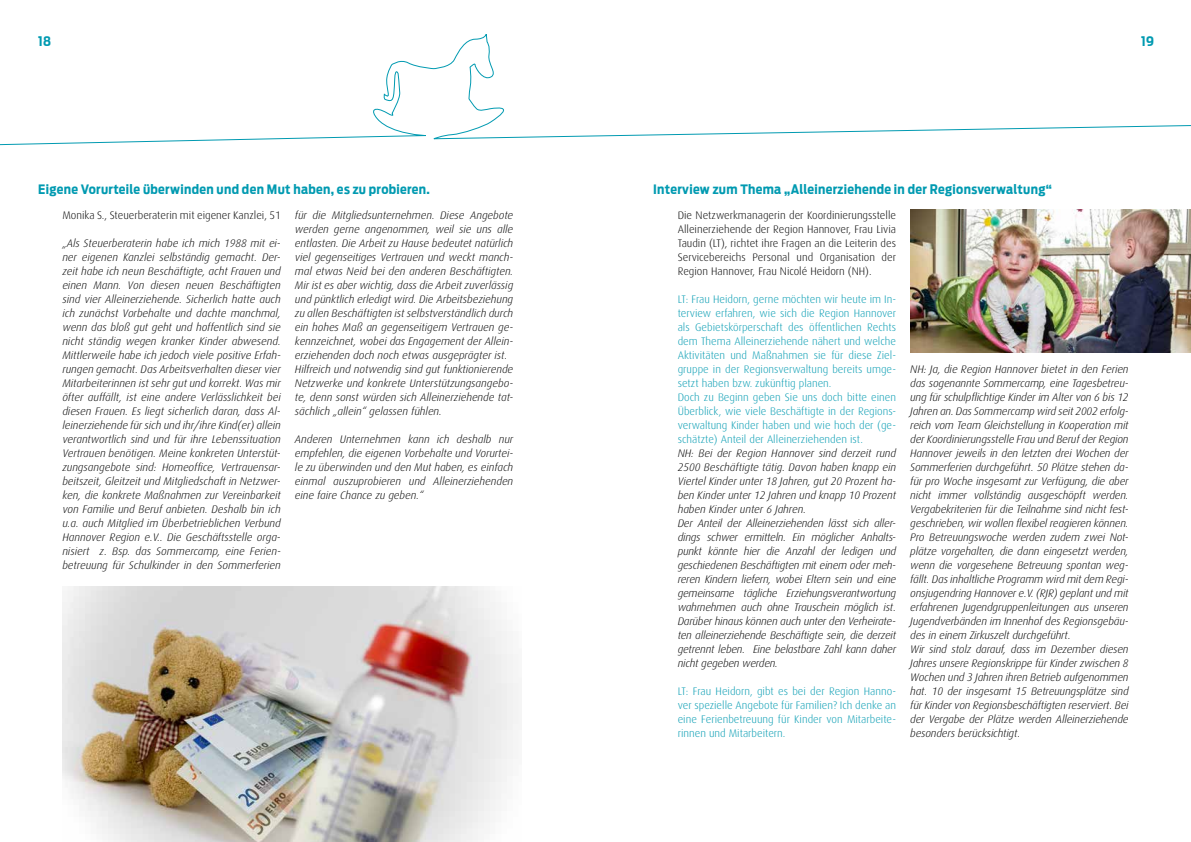
<style>
.page{position:relative;width:1191px;height:842px;background:#fff}
.page>*{position:absolute;margin:0;border:0;box-sizing:border-box;transform-origin:0 0}
.t1{font:700 13px "Antenna Cond";letter-spacing:.025em;color:#009ab1}
.t2{font:italic 300 11px/14px "Dax";letter-spacing:-.01em;color:#000}
.t3{font:300 11px/14px "Dax";color:#009ab1}
.t4{font:300 11px/14px "Dax";color:#000;text-align:justify}
</style>
<div class="page">
<img style="left:62px;top:586px;width:457px;height:256px">
<img style="left:911px;top:210px;width:280px;height:142px">
<svg style="left:0;top:34px;width:1191px;height:112px"></svg>
<p class="t1" style="left:38px;top:34px;width:14px">18</p>
<p class="t1" style="left:1141px;top:34px;width:14px">19</p>
<p class="t1" style="left:38px;top:181px;width:393px">Eigene Vorurteile überwinden und den Mut haben, es zu probieren.</p>
<p class="t1" style="left:653px;top:181px;width:400px">Interview zum Thema „Alleinerziehende in der Regionsverwaltung“</p>
<p class="t4" style="left:62px;top:208px;width:220px">Monika S., Steuerberaterin mit eigener Kanzlei, 51</p>
<p class="t2" style="left:62px;top:236px;width:220px;text-align:justify">„Als Steuerberaterin habe ich mich 1988 mit ei&shy;ner eigenen Kanzlei selbständig gemacht. Der&shy;zeit habe ich neun Beschäftigte, acht Frauen und einen Mann. Von diesen neuen Beschäftigten sind vier Alleinerziehende. Sicherlich hatte auch ich zunächst Vorbehalte und dachte manchmal, wenn das bloß gut geht und hoffentlich sind sie nicht ständig wegen kranker Kinder abwesend.<br>Mittlerweile habe ich jedoch viele positive Erfah&shy;rungen gemacht. Das Arbeitsverhalten dieser vier Mitarbeiterinnen ist sehr gut und korrekt. Was mir öfter auffällt, ist eine andere Verlässlichkeit bei diesen Frauen. Es liegt sicherlich daran, dass Al&shy;leinerziehende für sich und ihr/ihre Kind(er) allein verantwortlich sind und für ihre Lebenssituation Vertrauen benötigen. Meine konkreten Unterstüt&shy;zungsangebote sind: Homeoffice, Vertrauensar&shy;beitszeit, Gleitzeit und Mitgliedschaft in Netzwer&shy;ken, die konkrete Maßnahmen zur Vereinbarkeit von Familie und Beruf anbieten. Deshalb bin ich u.a. auch Mitglied im Überbetrieblichen Verbund Hannover Region e.V.. Die Geschäftsstelle orga&shy;nisiert z. Bsp. das Sommercamp, eine Ferien&shy;betreuung für Schulkinder in den Sommerferien</p>
<p class="t2" style="left:295px;top:208px;width:220px">für die Mitgliedsunternehmen. Diese Angebote werden gerne angenommen, weil sie uns alle entlasten. Die Arbeit zu Hause bedeutet natürlich viel gegenseitiges Vertrauen und weckt manch&shy;mal etwas Neid bei den anderen Beschäftigten.<br>Mir ist es aber wichtig, dass die Arbeit zuverlässig und pünktlich erledigt wird. Die Arbeitsbeziehung zu allen Beschäftigten ist selbstverständlich durch ein hohes Maß an gegenseitigem Vertrauen ge&shy;kennzeichnet, wobei das Engagement der Allein&shy;erziehenden doch noch etwas ausgeprägter ist.<br>Hilfreich und notwendig sind gut funktionierende Netzwerke und konkrete Unterstützungsangebo&shy;te, denn sonst würden sich Alleinerziehende tat&shy;sächlich „allein“ gelassen fühlen.</p>
<p class="t2" style="left:295px;top:432px;width:220px;text-align:justify">Anderen Unternehmen kann ich deshalb nur empfehlen, die eigenen Vorbehalte und Vorurtei&shy;le zu überwinden und den Mut haben, es einfach einmal auszuprobieren und Alleinerziehenden eine faire Chance zu geben.“</p>
<p class="t4" style="left:677px;top:208px;width:220px">Die Netzwerkmanagerin der Koordinierungsstelle Alleinerziehende der Region Hannover, Frau Livia Taudin (LT), richtet ihre Fragen an die Leiterin des Servicebereichs Personal und Organisation der Region Hannover, Frau Nicolé Heidorn (NH).</p>
<p class="t3" style="left:677px;top:292px;width:220px">LT: Frau Heidorn, gerne möchten wir heute im In&shy;terview erfahren, wie sich die Region Hannover als Gebietskörperschaft des öffentlichen Rechts dem Thema Alleinerziehende nähert und welche Aktivitäten und Maßnahmen sie für diese Ziel&shy;gruppe in der Regionsverwaltung bereits umge&shy;setzt haben bzw. zukünftig planen.<br>Doch zu Beginn geben Sie uns doch bitte einen Überblick, wie viele Beschäftigte in der Regions&shy;verwaltung Kinder haben und wie hoch der (ge&shy;schätzte) Anteil der Alleinerziehenden ist.</p>
<p class="t2" style="left:677px;top:447px;width:220px">NH: Bei der Region Hannover sind derzeit rund 2500 Beschäftigte tätig. Davon haben knapp ein Viertel Kinder unter 18 Jahren, gut 20 Prozent ha&shy;ben Kinder unter 12 Jahren und knapp 10 Prozent haben Kinder unter 6 Jahren.<br>Der Anteil der Alleinerziehenden lässt sich aller&shy;dings schwer ermitteln. Ein möglicher Anhalts&shy;punkt könnte hier die Anzahl der ledigen und geschiedenen Beschäftigten mit einem oder meh&shy;reren Kindern liefern, wobei Eltern sein und eine gemeinsame tägliche Erziehungsverantwortung wahrnehmen auch ohne Trauschein möglich ist.<br>Darüber hinaus können auch unter den Verheirate&shy;ten alleinerziehende Beschäftigte sein, die derzeit getrennt leben. Eine belastbare Zahl kann daher nicht gegeben werden.</p>
<p class="t3" style="left:677px;top:685px;width:220px;text-align:justify">LT: Frau Heidorn, gibt es bei der Region Hanno&shy;ver spezielle Angebote für Familien? Ich denke an eine Ferienbetreuung für Kinder von Mitarbeite&shy;rinnen und Mitarbeitern.</p>
<p class="t2" style="left:910px;top:363px;width:220px">NH: Ja, die Region Hannover bietet in den Ferien das sogenannte Sommercamp, eine Tagesbetreu&shy;ung für schulpflichtige Kinder im Alter von 6 bis 12<br>Jahren an. Das Sommercamp wird seit 2002 erfolg&shy;reich vom Team Gleichstellung in Kooperation mit der Koordinierungsstelle Frau und Beruf der Region Hannover jeweils in den letzten drei Wochen der Sommerferien durchgeführt. 50 Plätze stehen da&shy;für pro Woche insgesamt zur Verfügung, die aber nicht immer vollständig ausgeschöpft werden.<br>Vergabekriterien für die Teilnahme sind nicht fest&shy;geschrieben, wir wollen flexibel reagieren können.<br>Pro Betreuungswoche werden zudem zwei Not&shy;plätze vorgehalten, die dann eingesetzt werden, wenn die vorgesehene Betreuung spontan weg&shy;fällt. Das inhaltliche Programm wird mit dem Regi&shy;onsjugendring Hannover e.V. (RJR) geplant und mit erfahrenen Jugendgruppenleitungen aus unseren Jugendverbänden im Innenhof des Regionsgebäu&shy;des in einem Zirkuszelt durchgeführt.<br>Wir sind stolz darauf, dass im Dezember diesen Jahres unsere Regionskrippe für Kinder zwischen 8<br>Wochen und 3 Jahren ihren Betrieb aufgenommen hat. 10 der insgesamt 15 Betreuungsplätze sind für Kinder von Regionsbeschäftigten reserviert. Bei der Vergabe der Plätze werden Alleinerziehende besonders berücksichtigt.</p>
</div>
